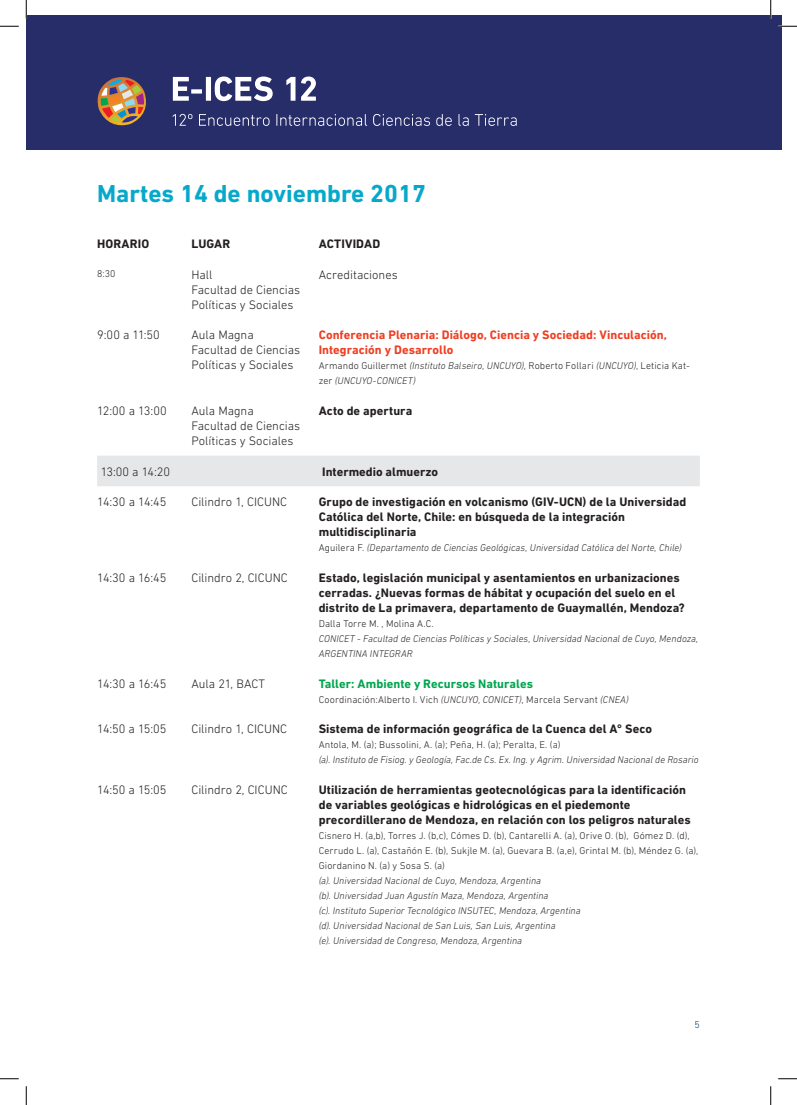
<style>
.page{position:relative;width:797px;height:1105px;background:#fff}
.page>*{position:absolute;margin:0;border:0;box-sizing:border-box;transform-origin:0 0}
.t1{font:700 25px "DIN Next LT Pro";color:#07a9cb}
.t2{font:700 12.5px/15px "DIN Next LT Pro";letter-spacing:.005em;color:#231f20}
.t3{font:300 12.5px/15px "DIN Next LT Pro";color:#231f20}
.t4{font:700 12.5px/15px "DIN Next LT Pro";letter-spacing:.005em;color:#ef3e22}
.t5{font:700 12.5px "DIN Next LT Pro";color:#00a54f}
.t6{font:italic 300 10px/15px "DIN Next LT Pro";letter-spacing:.005em;color:#231f20}
.t7{font:300 10px/15px "DIN Next LT Pro";letter-spacing:.01em;color:#231f20}
.t8{font:300 10px "DIN Next LT Pro";color:#004071}
.s1{font-style:normal}
.s2{font-style:italic}
</style>
<div class="page">
<div style="left:26px;top:16px;width:755px;height:134px;background:#262d69"></div>
<svg style="left:97px;top:77px;width:49px;height:49px"></svg>
<svg style="left:173px;top:77px;width:16px;height:24px"></svg>
<div style="left:191px;top:89px;width:11px;height:5px;background:#fff"></div>
<div style="left:206px;top:77px;width:5px;height:24px;background:#fff"></div>
<svg style="left:215px;top:77px;width:58px;height:24px"></svg>
<svg style="left:286px;top:77px;width:9px;height:24px"></svg>
<svg style="left:301px;top:77px;width:15px;height:24px"></svg>
<svg style="left:173px;top:114px;width:19px;height:12px"></svg>
<svg style="left:199px;top:114px;width:70px;height:12px"></svg>
<svg style="left:276px;top:114px;width:91px;height:12px"></svg>
<svg style="left:373px;top:114px;width:57px;height:12px"></svg>
<svg style="left:436px;top:114px;width:16px;height:12px"></svg>
<svg style="left:458px;top:114px;width:10px;height:12px"></svg>
<svg style="left:475px;top:114px;width:41px;height:12px"></svg>
<div style="left:97px;top:456px;width:602px;height:30px;background:#e6e7e9"></div>
<svg style="left:0;top:25px;width:19px;height:2px"></svg>
<svg style="left:778px;top:25px;width:19px;height:2px"></svg>
<svg style="left:0;top:1078px;width:19px;height:1px"></svg>
<svg style="left:778px;top:1078px;width:19px;height:1px"></svg>
<svg style="left:25px;top:0;width:2px;height:19px"></svg>
<svg style="left:25px;top:1086px;width:2px;height:19px"></svg>
<svg style="left:770px;top:0;width:1px;height:19px"></svg>
<svg style="left:770px;top:1086px;width:1px;height:19px"></svg>
<h1 class="t1" style="left:97px;top:179px;width:330px">Martes 14 de noviembre 2017</h1>
<p class="t2" style="left:97px;top:236px;width:54px">HORARIO</p>
<p class="t2" style="left:191px;top:236px;width:40px">LUGAR</p>
<p class="t2" style="left:319px;top:236px;width:63px">ACTIVIDAD</p>
<p class="t7" style="left:97px;top:266px;width:20px">8:30</p>
<p class="t3" style="left:191px;top:267px;width:110px">Hall<br>Facultad de Ciencias<br>Políticas y Sociales</p>
<p class="t3" style="left:319px;top:267px;width:81px">Acreditaciones</p>
<p class="t3" style="left:97px;top:327px;width:64px">9:00 a 11:50</p>
<p class="t3" style="left:191px;top:327px;width:110px">Aula Magna<br>Facultad de Ciencias<br>Políticas y Sociales</p>
<p class="t4" style="left:319px;top:328px;width:350px">Conferencia Plenaria: Diálogo, Ciencia y Sociedad: Vinculación,<br>Integración y Desarrollo</p>
<p class="t6" style="left:319px;top:358px;width:372px"><span class="s1">Armando Guillermet</span> (Instituto Balseiro, UNCUYO)<span class="s1">, Roberto Follari</span> (UNCUYO)<span class="s1">, Leticia Kat&shy;zer</span> (UNCUYO-CONICET)</p>
<p class="t3" style="left:97px;top:403px;width:71px">12:00 a 13:00</p>
<p class="t3" style="left:191px;top:403px;width:110px">Aula Magna<br>Facultad de Ciencias<br>Políticas y Sociales</p>
<p class="t2" style="left:319px;top:403px;width:95px">Acto de apertura</p>
<p class="t3" style="left:101px;top:464px;width:71px">13:00 a 14:20</p>
<p class="t2" style="left:322px;top:464px;width:117px">Intermedio almuerzo</p>
<p class="t3" style="left:97px;top:494px;width:71px">14:30 a 14:45</p>
<p class="t3" style="left:191px;top:494px;width:97px">Cilindro 1, CICUNC</p>
<p class="t2" style="left:319px;top:494px;width:369px">Grupo de investigación en volcanismo (GIV-UCN) de la Universidad<br>Católica del Norte, Chile: en búsqueda de la integración multidisciplinaria</p>
<p class="t6" style="left:319px;top:540px;width:365px"><span class="s1">Aguilera F.</span> (Departamento de Ciencias Geológicas, Universidad Católica del Norte, Chile)</p>
<p class="t3" style="left:97px;top:570px;width:71px">14:30 a 16:45</p>
<p class="t3" style="left:191px;top:570px;width:98px">Cilindro 2, CICUNC</p>
<p class="t2" style="left:319px;top:570px;width:367px">Estado, legislación municipal y asentamientos en urbanizaciones cerradas. ¿Nuevas formas de hábitat y ocupación del suelo en el distrito de La primavera, departamento de Guaymallén, Mendoza?</p>
<p class="t7" style="left:319px;top:616px;width:116px">Dalla Torre M. , Molina A.C.</p>
<p class="t6" style="left:319px;top:631px;width:381px">CONICET - Facultad de Ciencias Políticas y Sociales, Universidad Nacional de Cuyo, Mendoza,<br>ARGENTINA INTEGRAR</p>
<p class="t3" style="left:97px;top:676px;width:71px">14:30 a 16:45</p>
<p class="t3" style="left:191px;top:676px;width:75px">Aula 21, BACT</p>
<p class="t5" style="left:319px;top:676px;width:216px">Taller: Ambiente y Recursos Naturales</p>
<p class="t7" style="left:319px;top:691px;width:312px">Coordinación:Alberto I. Vich <span class="s2">(UNCUYO, CONICET)</span>, Marcela Servant <span class="s2">(CNEA)</span></p>
<p class="t3" style="left:97px;top:721px;width:71px">14:50 a 15:05</p>
<p class="t3" style="left:191px;top:721px;width:97px">Cilindro 1, CICUNC</p>
<p class="t2" style="left:319px;top:721px;width:335px">Sistema de información geográfica de la Cuenca del A° Seco</p>
<p class="t7" style="left:319px;top:737px;width:243px">Antola, M. (a); Bussolini, A. (a); Peña, H. (a); Peralta, E. (a)</p>
<p class="t6" style="left:319px;top:752px;width:381px">(a). Instituto de Fisiog. y Geología, Fac.de Cs. Ex. Ing. y Agrim. Universidad Nacional de Rosario</p>
<p class="t3" style="left:97px;top:782px;width:71px">14:50 a 15:05</p>
<p class="t3" style="left:191px;top:782px;width:98px">Cilindro 2, CICUNC</p>
<p class="t2" style="left:319px;top:782px;width:373px">Utilización de herramientas geotecnológicas para la identificación de variables geológicas e hidrológicas en el piedemonte precordillerano de Mendoza, en relación con los peligros naturales</p>
<p class="t7" style="left:319px;top:828px;width:381px">Cisnero H. (a,b), Torres J. (b,c), Cómes D. (b), Cantarelli A. (a), Orive O. (b), Gómez D. (d),<br>Cerrudo L. (a), Castañón E. (b), Sukjle M. (a), Guevara B. (a,e), Grintal M. (b), Méndez G. (a),<br>Giordanino N. (a) y Sosa S. (a)</p>
<p class="t6" style="left:319px;top:873px;width:263px">(a). Universidad Nacional de Cuyo, Mendoza, Argentina<br>(b). Universidad Juan Agustín Maza, Mendoza, Argentina<br>(c). Instituto Superior Tecnológico INSUTEC, Mendoza, Argentina (d). Universidad Nacional de San Luis, San Luis, Argentina<br>(e). Universidad de Congreso, Mendoza, Argentina</p>
<p class="t8" style="left:694px;top:1019px;width:7px">5</p>
</div>
